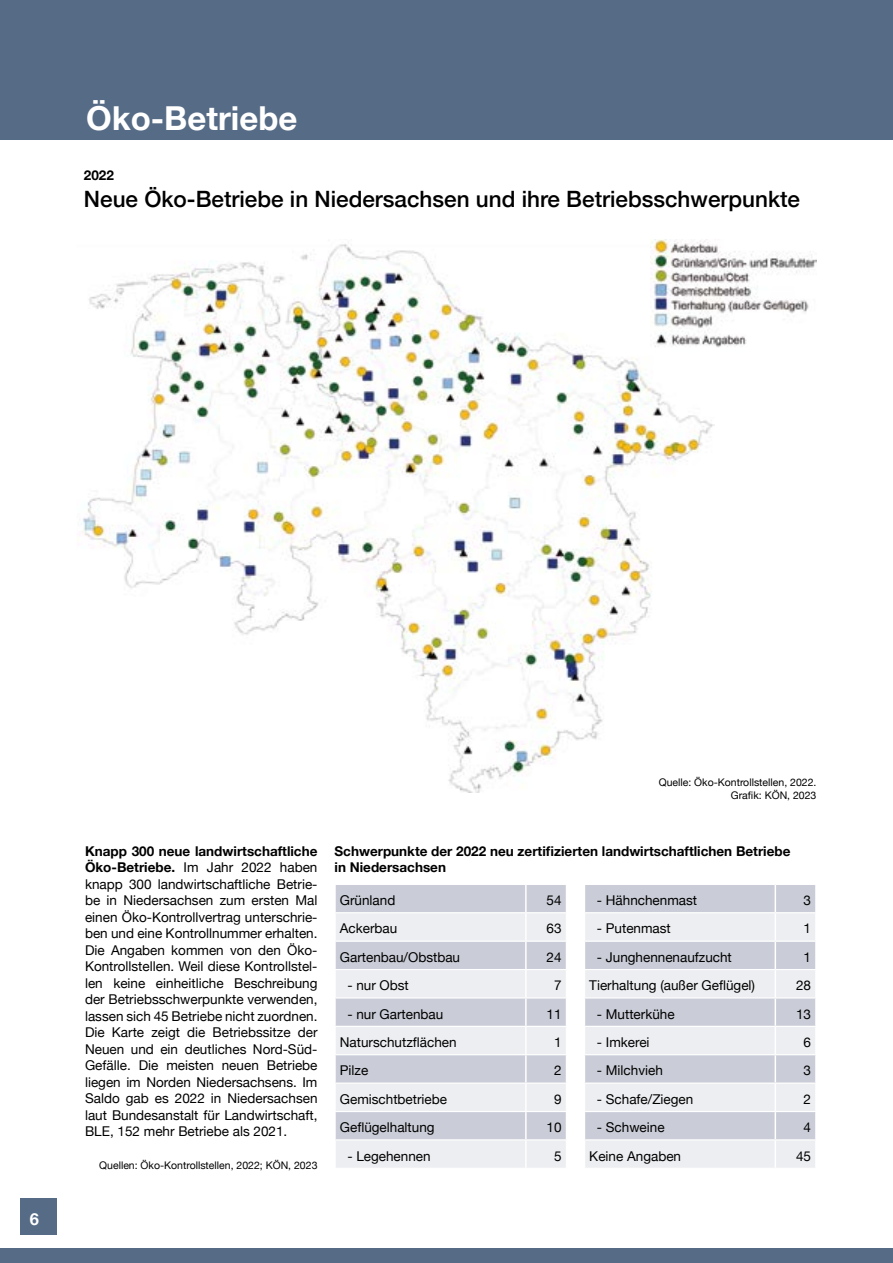
<style>
.page{position:relative;width:893px;height:1263px;background:#fff}
.page>*{position:absolute;margin:0;border:0;box-sizing:border-box;transform-origin:0 0}
.t1{font:700 33px "Helvetica Neue";color:#fff}
.t2{font:500 22.5px "Helvetica Neue";color:#000}
.t3{font:700 16.5px "Helvetica Neue";color:#fff}
.t4{font:13.5px/16.5px "Helvetica Neue";color:#000;text-align:justify}
.t5{font:700 13.5px/16.5px "Helvetica Neue";color:#000}
.t6{font:10.5px/13.5px "Helvetica Neue";color:#000;text-align:right}
.s1{font-weight:700}
</style>
<div class="page">
<div style="left:0;top:0;width:893px;height:139px;background:#566b86"></div>
<div style="left:0;top:1248px;width:893px;height:15px;background:#566b86"></div>
<div style="left:20px;top:1199px;width:36px;height:36px;background:#566b86"></div>
<img style="left:77px;top:244px;width:638px;height:549px">
<img style="left:650px;top:239px;width:166px;height:114px">
<div style="left:336px;top:885px;width:230px;height:27px;background:#cacdd7"></div>
<svg style="left:336px;top:913px;width:230px;height:255px;background:#dddfe5"></svg>
<hr style="left:525px;top:885px;width:2px;height:27px;background:#fff">
<hr style="left:525px;top:913px;width:2px;height:27px;background:#fff">
<hr style="left:525px;top:942px;width:2px;height:27px;background:#fff">
<hr style="left:525px;top:970px;width:2px;height:27px;background:#fff">
<hr style="left:525px;top:998px;width:2px;height:28px;background:#fff">
<hr style="left:525px;top:1027px;width:2px;height:27px;background:#fff">
<hr style="left:525px;top:1055px;width:2px;height:27px;background:#fff">
<hr style="left:525px;top:1084px;width:2px;height:27px;background:#fff">
<hr style="left:525px;top:1112px;width:2px;height:27px;background:#fff">
<hr style="left:525px;top:1140px;width:2px;height:28px;background:#fff">
<hr style="left:334px;top:940px;width:192px;height:2px;background:#fff">
<hr style="left:526px;top:940px;width:41px;height:2px;background:#fff">
<hr style="left:334px;top:969px;width:192px;height:1px;background:#fff">
<hr style="left:526px;top:969px;width:41px;height:1px;background:#fff">
<hr style="left:334px;top:997px;width:192px;height:1px;background:#fff">
<hr style="left:526px;top:997px;width:41px;height:1px;background:#fff">
<hr style="left:334px;top:1026px;width:192px;height:1px;background:#fff">
<hr style="left:526px;top:1026px;width:41px;height:1px;background:#fff">
<hr style="left:334px;top:1054px;width:192px;height:1px;background:#fff">
<hr style="left:526px;top:1054px;width:41px;height:1px;background:#fff">
<hr style="left:334px;top:1082px;width:192px;height:2px;background:#fff">
<hr style="left:526px;top:1082px;width:41px;height:2px;background:#fff">
<hr style="left:334px;top:1111px;width:192px;height:1px;background:#fff">
<hr style="left:526px;top:1111px;width:41px;height:1px;background:#fff">
<hr style="left:334px;top:1139px;width:192px;height:1px;background:#fff">
<hr style="left:526px;top:1139px;width:41px;height:1px;background:#fff">
<div style="left:585px;top:885px;width:230px;height:27px;background:#cacdd7"></div>
<svg style="left:585px;top:913px;width:230px;height:255px;background:#dddfe5"></svg>
<svg style="left:775px;top:885px;width:1px;height:283px"></svg>
<svg style="left:815px;top:885px;width:1px;height:254px"></svg>
<hr style="left:775px;top:912px;width:41px;height:1px;background:#fff">
<hr style="left:584px;top:940px;width:191px;height:2px;background:#fff">
<hr style="left:775px;top:940px;width:41px;height:2px;background:#fff">
<hr style="left:584px;top:969px;width:191px;height:1px;background:#fff">
<hr style="left:775px;top:969px;width:41px;height:1px;background:#fff">
<hr style="left:584px;top:997px;width:191px;height:1px;background:#fff">
<hr style="left:775px;top:997px;width:41px;height:1px;background:#fff">
<hr style="left:584px;top:1026px;width:191px;height:1px;background:#fff">
<hr style="left:775px;top:1026px;width:41px;height:1px;background:#fff">
<hr style="left:584px;top:1054px;width:191px;height:1px;background:#fff">
<hr style="left:775px;top:1054px;width:41px;height:1px;background:#fff">
<hr style="left:584px;top:1082px;width:191px;height:2px;background:#fff">
<hr style="left:775px;top:1082px;width:41px;height:2px;background:#fff">
<hr style="left:584px;top:1111px;width:191px;height:1px;background:#fff">
<hr style="left:775px;top:1111px;width:41px;height:1px;background:#fff">
<hr style="left:584px;top:1139px;width:191px;height:1px;background:#fff">
<hr style="left:775px;top:1139px;width:41px;height:1px;background:#fff">
<h1 class="t1" style="left:86px;top:92px;width:213px">Öko-Betriebe</h1>
<p class="t5" style="left:84px;top:167px;width:32px">2022</p>
<h2 class="t2" style="left:84px;top:180px;width:718px">Neue Öko-Betriebe in Niedersachsen und ihre Betriebsschwerpunkte</h2>
<p class="t3" style="left:30px;top:1206px;width:11px">6</p>
<p class="t6" style="left:659px;top:776px;width:159px">Quelle: Öko-Kontrollstellen, 2022.<br>Grafik: KÖN, 2023</p>
<p class="t4" style="left:85px;top:844px;width:234px"><span class="s1">Knapp 300 neue landwirtschaftliche Öko-Betriebe.</span> Im Jahr 2022 haben knapp 300 landwirtschaftliche Betrie&shy;be in Niedersachsen zum ersten Mal einen Öko-Kontrollvertrag unterschrie&shy;ben und eine Kontrollnummer erhalten.<br>Die Angaben kommen von den Öko-Kontrollstellen. Weil diese Kontrollstel&shy;len keine einheitliche Beschreibung der Betriebsschwerpunkte verwenden, lassen sich 45 Betriebe nicht zuordnen.<br>Die Karte zeigt die Betriebssitze der Neuen und ein deutliches Nord-Süd-Gefälle. Die meisten neuen Betriebe liegen im Norden Niedersachsens. Im Saldo gab es 2022 in Niedersachsen laut Bundesanstalt für Landwirtschaft, BLE, 152 mehr Betriebe als 2021.</p>
<p class="t5" style="left:334px;top:843px;width:457px">Schwerpunkte der 2022 neu zertifizierten landwirtschaftlichen Betriebe in Niedersachsen</p>
<p class="t4" style="left:340px;top:893px;width:57px">Grünland</p>
<p class="t4" style="left:547px;top:893px;width:17px">54</p>
<p class="t4" style="left:340px;top:921px;width:59px">Ackerbau</p>
<p class="t4" style="left:547px;top:921px;width:17px">63</p>
<p class="t4" style="left:340px;top:949px;width:122px">Gartenbau/Obstbau</p>
<p class="t4" style="left:547px;top:949px;width:17px">24</p>
<p class="t4" style="left:347px;top:978px;width:63px">- nur Obst</p>
<p class="t4" style="left:554px;top:978px;width:9px">7</p>
<p class="t4" style="left:347px;top:1006px;width:98px">- nur Gartenbau</p>
<p class="t4" style="left:547px;top:1006px;width:17px">11</p>
<p class="t4" style="left:340px;top:1035px;width:118px">Naturschutzflächen</p>
<p class="t4" style="left:554px;top:1035px;width:9px">1</p>
<p class="t4" style="left:340px;top:1063px;width:30px">Pilze</p>
<p class="t4" style="left:554px;top:1063px;width:9px">2</p>
<p class="t4" style="left:340px;top:1091px;width:109px">Gemischtbetriebe</p>
<p class="t4" style="left:554px;top:1091px;width:9px">9</p>
<p class="t4" style="left:340px;top:1120px;width:96px">Geflügelhaltung</p>
<p class="t4" style="left:547px;top:1120px;width:17px">10</p>
<p class="t4" style="left:347px;top:1148px;width:85px">- Legehennen</p>
<p class="t4" style="left:554px;top:1148px;width:9px">5</p>
<p class="t4" style="left:597px;top:893px;width:102px">- Hähnchenmast</p>
<p class="t4" style="left:804px;top:893px;width:9px">3</p>
<p class="t4" style="left:597px;top:921px;width:76px">- Putenmast</p>
<p class="t4" style="left:804px;top:921px;width:9px">1</p>
<p class="t4" style="left:597px;top:949px;width:137px">- Junghennenaufzucht</p>
<p class="t4" style="left:804px;top:949px;width:9px">1</p>
<p class="t4" style="left:589px;top:978px;width:167px">Tierhaltung (außer Geflügel)</p>
<p class="t4" style="left:796px;top:978px;width:17px">28</p>
<p class="t4" style="left:597px;top:1006px;width:79px">- Mutterkühe</p>
<p class="t4" style="left:796px;top:1006px;width:17px">13</p>
<p class="t4" style="left:597px;top:1035px;width:54px">- Imkerei</p>
<p class="t4" style="left:804px;top:1035px;width:9px">6</p>
<p class="t4" style="left:597px;top:1063px;width:68px">- Milchvieh</p>
<p class="t4" style="left:804px;top:1063px;width:9px">3</p>
<p class="t4" style="left:597px;top:1091px;width:98px">- Schafe/Ziegen</p>
<p class="t4" style="left:804px;top:1091px;width:9px">2</p>
<p class="t4" style="left:597px;top:1120px;width:69px">- Schweine</p>
<p class="t4" style="left:804px;top:1120px;width:9px">4</p>
<p class="t4" style="left:589px;top:1148px;width:93px">Keine Angaben</p>
<p class="t4" style="left:796px;top:1148px;width:17px">45</p>
<p class="t6" style="left:99px;top:1159px;width:220px">Quellen: Öko-Kontrollstellen, 2022; KÖN, 2023</p>
</div>
